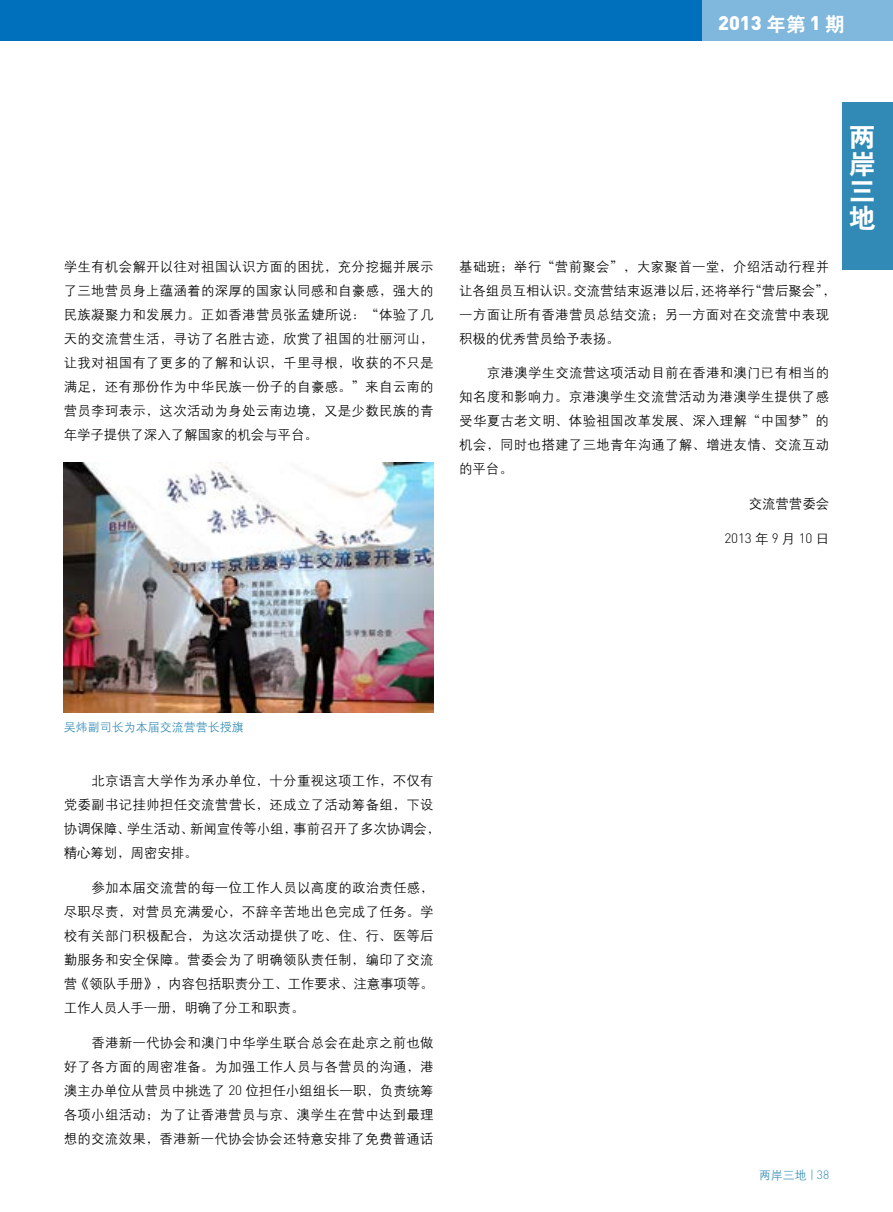
<style>
.page{position:relative;width:893px;height:1212px;background:#fff}
.page>*{position:absolute;margin:0;border:0;box-sizing:border-box;transform-origin:0 0}
.t1{font:27px/27px "H Yb 2 gj";color:#fff;text-align:justify}
.t2{font:900 19.5px "DIN";color:#fff}
.t3{font:13.5px/24px "H Yg 2 gj";letter-spacing:.015em;color:#000;text-align:justify}
.t4{font:300 13.5px "DIN";letter-spacing:-.01em;color:#000}
.t5{font:12px "H Yg 2 gj";color:#318ab5}
.s1{font-family:"H Yb 2 gj";font-weight:400}
.s2{font-family:"H Yg 2 gj";font-weight:400}
.s3{font-family:"DIN";font-weight:300}
</style>
<div class="page">
<div style="left:842px;top:102px;width:51px;height:168px;background:#318ab5"></div>
<div style="left:0;top:0;width:702px;height:41px;background:#006fbc"></div>
<div style="left:702px;top:0;width:191px;height:41px;background:#80b7dd"></div>
<img style="left:64px;top:462px;width:370px;height:251px">
<h2 class="t2" style="left:718px;top:10px;width:128px">2013 <span class="s1">年第</span> 1 <span class="s1">期</span></h2>
<p class="t3" style="left:64px;top:253px;width:371px">学生有机会解开以往对祖国认识方面的困扰，充分挖掘并展示了三地营员身上蕴涵着的深厚的国家认同感和自豪感，强大的民族凝聚力和发展力。正如香港营员张孟婕所说：“体验了几天的交流营生活，寻访了名胜古迹，欣赏了祖国的壮丽河山，让我对祖国有了更多的了解和认识，千里寻根，收获的不只是满足，还有那份作为中华民族一份子的自豪感。”来自云南的营员李珂表示，这次活动为身处云南边境，又是少数民族的青年学子提供了深入了解国家的机会与平台。</p>
<p class="t3" style="left:459px;top:253px;width:378px;text-align:left">基础班；举行“营前聚会”，大家聚首一堂，介绍活动行程并让各组员互相认识。交流营结束返港以后，还将举行“营后聚会”，一方面让所有香港营员总结交流；另一方面对在交流营中表现积极的优秀营员给予表扬。</p>
<p class="t3" style="left:459px;top:360px;width:371px;text-indent:28px">京港澳学生交流营这项活动目前在香港和澳门已有相当的知名度和影响力。京港澳学生交流营活动为港澳学生提供了感受华夏古老文明、体验祖国改革发展、深入理解“中国梦”的机会，同时也搭建了三地青年沟通了解、增进友情、交流互动的平台。</p>
<p class="t3" style="left:749px;top:490px;width:82px">交流营营委会</p>
<p class="t4" style="left:724px;top:529px;width:106px">2013<span class="s2">年</span>9<span class="s2">月</span>10<span class="s2">日</span></p>
<h1 class="t1" style="left:849px;top:123px;width:28px">两岸三地</h1>
<p class="t5" style="left:64px;top:719px;width:181px">吴炜副司长为本届交流营营长授旗</p>
<p class="t3" style="left:64px;top:768px;width:378px;text-align:left;text-indent:28px">北京语言大学作为承办单位，十分重视这项工作，不仅有党委副书记挂帅担任交流营营长，还成立了活动筹备组，下设协调保障、学生活动、新闻宣传等小组，事前召开了多次协调会，精心筹划，周密安排。</p>
<p class="t3" style="left:64px;top:874px;width:371px;text-indent:28px">参加本届交流营的每一位工作人员以高度的政治责任感，尽职尽责，对营员充满爱心，不辞辛苦地出色完成了任务。学校有关部门积极配合，为这次活动提供了吃、住、行、医等后勤服务和安全保障。营委会为了明确领队责任制，编印了交流营《领队手册》，内容包括职责分工、工作要求、注意事项等。工作人员人手一册，明确了分工和职责。</p>
<p class="t3" style="left:64px;top:1029px;width:372px;text-indent:28px">香港新一代协会和澳门中华学生联合总会在赴京之前也做好了各方面的周密准备。为加强工作人员与各营员的沟通，港澳主办单位从营员中挑选了 <span class="s3">20</span> 位担任小组组长一职，负责统筹各项小组活动；为了让香港营员与京、澳学生在营中达到最理想的交流效果，香港新一代协会协会还特意安排了免费普通话</p>
<p class="t5" style="left:759px;top:1167px;width:72px">两岸三地 <span class="s3">| 38</span></p>
</div>
